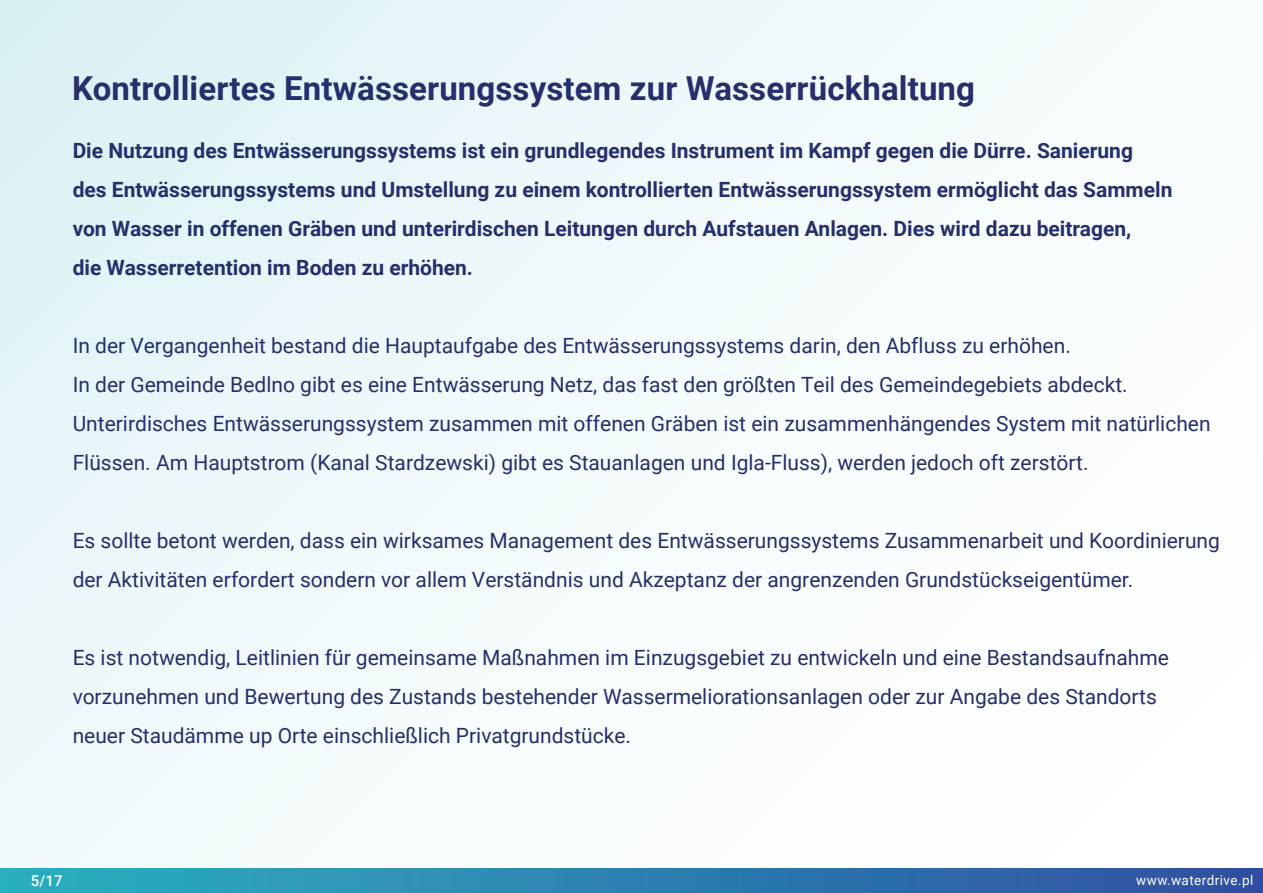
<style>
.page{position:relative;width:1263px;height:893px;background:#fff}
.page>*{position:absolute;margin:0;border:0;box-sizing:border-box;transform-origin:0 0}
.t1{font:700 33px "Roboto";letter-spacing:.005em;color:#262f6b}
.t2{font:21px/39px "Roboto";color:#262f6b}
.t3{font:700 21px/39px "Roboto";color:#262f6b}
.t4{font:500 15px "Roboto";color:#fff}
.t5{font:13.5px "Roboto";letter-spacing:.03em;color:#fff}
</style>
<div class="page">
<div style="left:0;top:0;width:1263px;height:893px;background:linear-gradient(to right,#e7f5f8,#fefffe)"></div>
<div style="left:0;top:868px;width:1263px;height:25px;background:linear-gradient(to right,#2bb2c0,#2f4ea1)"></div>
<h1 class="t1" style="left:72px;top:65px;width:904px">Kontrolliertes Entwässerungssystem zur Wasserrückhaltung</h1>
<p class="t3" style="left:73px;top:130px;width:1101px">Die Nutzung des Entwässerungssystems ist ein grundlegendes Instrument im Kampf gegen die Dürre. Sanierung<br>des Entwässerungssystems und Umstellung zu einem kontrollierten Entwässerungssystem ermöglicht das Sammeln von Wasser in offenen Gräben und unterirdischen Leitungen durch Aufstauen Anlagen. Dies wird dazu beitragen,<br>die Wasserretention im Boden zu erhöhen.</p>
<p class="t2" style="left:73px;top:325px;width:1139px">In der Vergangenheit bestand die Hauptaufgabe des Entwässerungssystems darin, den Abfluss zu erhöhen.<br>In der Gemeinde Bedlno gibt es eine Entwässerung Netz, das fast den größten Teil des Gemeindegebiets abdeckt.<br>Unterirdisches Entwässerungssystem zusammen mit offenen Gräben ist ein zusammenhängendes System mit natürlichen Flüssen. Am Hauptstrom (Kanal Stardzewski) gibt es Stauanlagen und Igla-Fluss), werden jedoch oft zerstört.</p>
<p class="t2" style="left:73px;top:520px;width:1149px">Es sollte betont werden, dass ein wirksames Management des Entwässerungssystems Zusammenarbeit und Koordinierung der Aktivitäten erfordert sondern vor allem Verständnis und Akzeptanz der angrenzenden Grundstückseigentümer.</p>
<p class="t2" style="left:73px;top:637px;width:1098px">Es ist notwendig, Leitlinien für gemeinsame Maßnahmen im Einzugsgebiet zu entwickeln und eine Bestandsaufnahme vorzunehmen und Bewertung des Zustands bestehender Wassermeliorationsanlagen oder zur Angabe des Standorts neuer Staudämme up Orte einschließlich Privatgrundstücke.</p>
<p class="t4" style="left:31px;top:870px;width:33px">5/107</p>
<p class="t5" style="left:1136px;top:871px;width:119px">www.waterdrive.pl</p>
</div>
